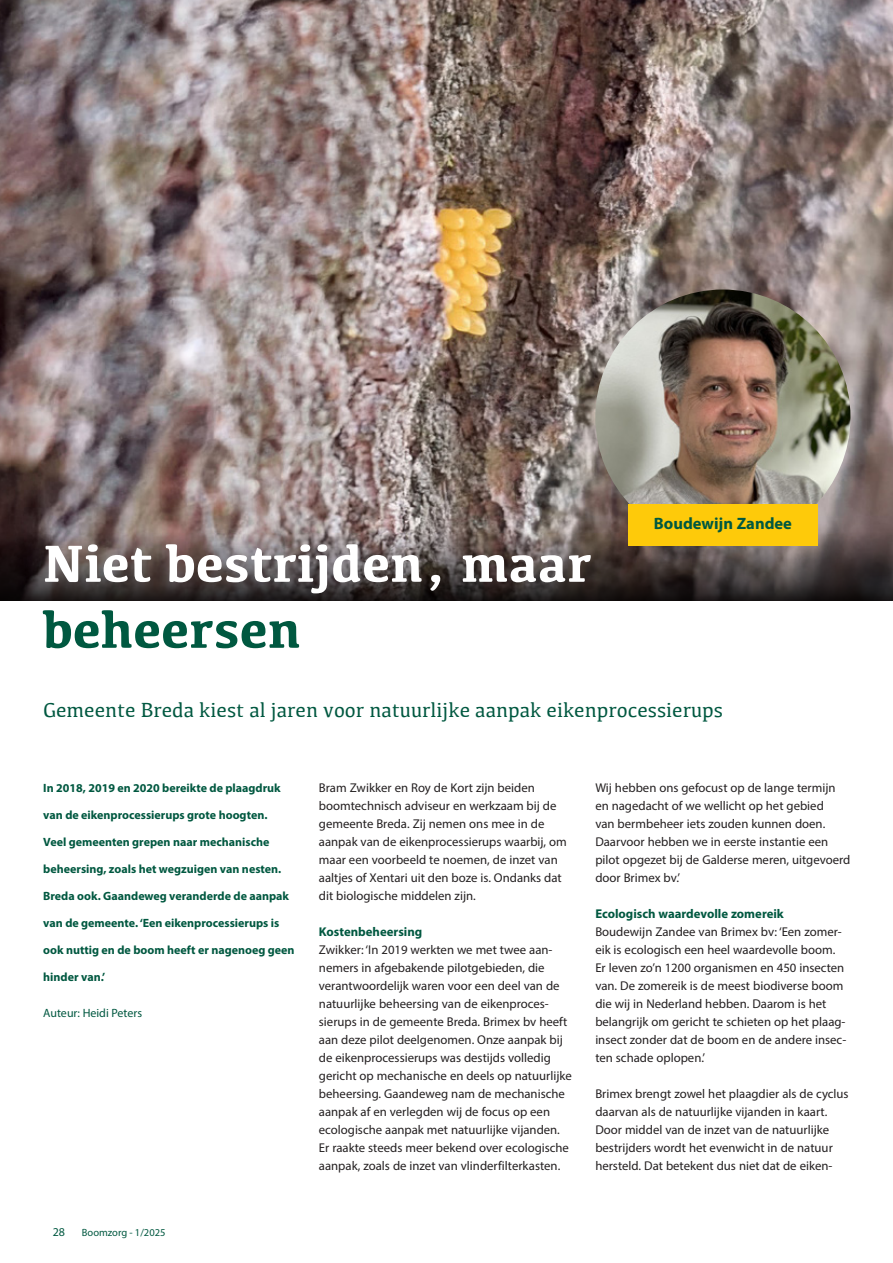
<style>
.page{position:relative;width:893px;height:1263px;background:#fff}
.page>*{position:absolute;margin:0;border:0;box-sizing:border-box;transform-origin:0 0}
.t1{font:700 54px "Kefa";color:#fff}
.t2{font:700 54px "Kefa";color:#005840}
.t3{font:21px "Kefa";color:#005840}
.t4{font:700 16.5px "Myriad Pro";color:#005840}
.t5{font:12.75px/18px "Myriad Pro";color:#231f20}
.t6{font:700 12.75px "Myriad Pro";color:#005840}
.t7{font:700 12px "Myriad Pro";color:#005840}
.t8{font:12px "Myriad Pro";color:#005840}
.t9{font:10.5px "Myriad Pro";color:#005840}
</style>
<div class="page">
<img style="left:0;top:0;width:893px;height:533px">
<svg style="left:0;top:533px;width:893px;height:67px;background:#4e4543"></svg>
<img style="left:595px;top:289px;width:255px;height:256px;border-radius:128px">
<div style="left:628px;top:504px;width:189px;height:41px;background:#feca0a"></div>
<h1 class="t1" style="left:43px;top:527px;width:551px">Niet bestrijden, maar</h1>
<h1 class="t2" style="left:43px;top:593px;width:260px">beheersen</h1>
<p class="t4" style="left:654px;top:513px;width:140px">Boudewijn Zandee</p>
<h2 class="t3" style="left:43px;top:696px;width:681px">Gemeente Breda kiest al jaren voor natuurlijke aanpak eikenprocessierups</h2>
<p class="t7" style="left:43px;top:780px;width:239px">In 2018, 2019 en 2020 bereikte de plaagdruk</p>
<p class="t7" style="left:43px;top:807px;width:226px">van de eikenprocessierups grote hoogten.</p>
<p class="t7" style="left:43px;top:834px;width:228px">Veel gemeenten grepen naar mechanische</p>
<p class="t7" style="left:43px;top:861px;width:240px">beheersing, zoals het wegzuigen van nesten.</p>
<p class="t7" style="left:43px;top:888px;width:247px">Breda ook. Gaandeweg veranderde de aanpak</p>
<p class="t7" style="left:43px;top:915px;width:238px">van de gemeente. ‘Een eikenprocessierups is</p>
<p class="t7" style="left:43px;top:942px;width:253px">ook nuttig en de boom heeft er nagenoeg geen</p>
<p class="t7" style="left:43px;top:969px;width:64px">hinder van.’</p>
<p class="t8" style="left:43px;top:1006px;width:100px">Auteur: Heidi Peters</p>
<p class="t8" style="left:53px;top:1224px;width:14px">28</p>
<p class="t9" style="left:82px;top:1226px;width:85px">Boomzorg - 1/2025</p>
<p class="t5" style="left:319px;top:779px;width:249px">Bram Zwikker en Roy de Kort zijn beiden boomtechnisch adviseur en werkzaam bij de gemeente Breda. Zij nemen ons mee in de aanpak van de eikenprocessierups waarbij, om maar een voorbeeld te noemen, de inzet van aaltjes of Xentari uit den boze is. Ondanks dat dit biologische middelen zijn.</p>
<p class="t6" style="left:319px;top:923px;width:105px">Kostenbeheersing</p>
<p class="t5" style="left:319px;top:941px;width:254px">Zwikker: ‘In 2019 werkten we met twee aan&shy;nemers in afgebakende pilotgebieden, die verantwoordelijk waren voor een deel van de natuurlijke beheersing van de eikenproces&shy;sierups in de gemeente Breda. Brimex bv heeft aan deze pilot deelgenomen. Onze aanpak bij de eikenprocessierups was destijds volledig gericht op mechanische en deels op natuurlijke beheersing. Gaandeweg nam de mechanische aanpak af en verlegden wij de focus op een ecologische aanpak met natuurlijke vijanden.<br>Er raakte steeds meer bekend over ecologische aanpak, zoals de inzet van vlinderfilterkasten.</p>
<p class="t5" style="left:595px;top:779px;width:257px">Wij hebben ons gefocust op de lange termijn en nagedacht of we wellicht op het gebied<br>van bermbeheer iets zouden kunnen doen.<br>Daarvoor hebben we in eerste instantie een pilot opgezet bij de Galderse meren, uitgevoerd door Brimex bv.’</p>
<p class="t6" style="left:595px;top:905px;width:190px">Ecologisch waardevolle zomereik</p>
<p class="t5" style="left:595px;top:923px;width:252px">Boudewijn Zandee van Brimex bv: ‘Een zomer&shy;eik is ecologisch een heel waardevolle boom.<br>Er leven zo’n 1200 organismen en 450 insecten van. De zomereik is de meest biodiverse boom die wij in Nederland hebben. Daarom is het belangrijk om gericht te schieten op het plaag&shy;insect zonder dat de boom en de andere insec&shy;ten schade oplopen.’</p>
<p class="t5" style="left:595px;top:1085px;width:255px">Brimex brengt zowel het plaagdier als de cyclus daarvan als de natuurlijke vijanden in kaart.<br>Door middel van de inzet van de natuurlijke bestrijders wordt het evenwicht in de natuur hersteld. Dat betekent dus niet dat de eiken-</p>
</div>
